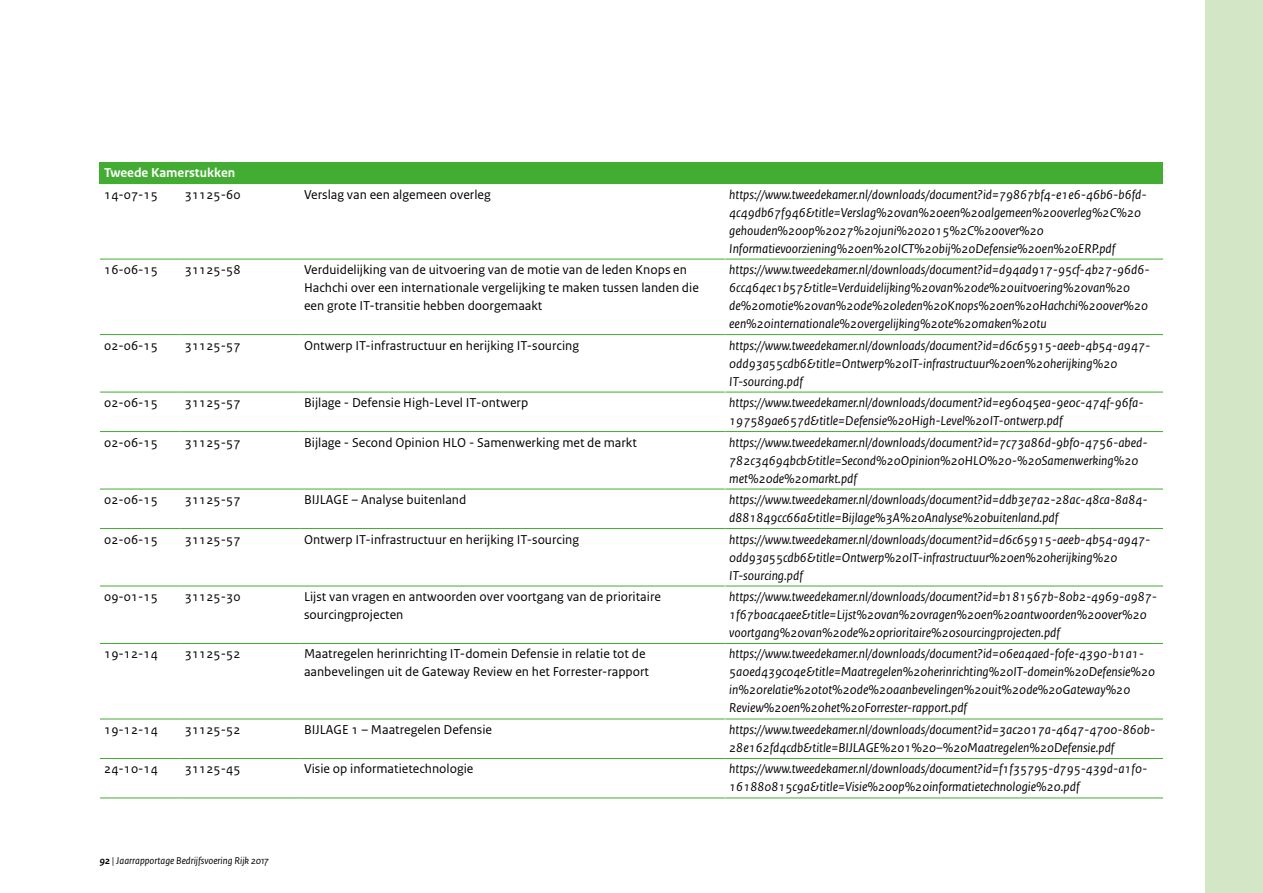
<style>
.page{position:relative;width:1263px;height:893px;background:#fff}
.page>*{position:absolute;margin:0;border:0;box-sizing:border-box;transform-origin:0 0}
.t1{font:italic 13.5px/18px "Rijksoverheid Sans Text";color:#000}
.t2{font:13.5px/18px "Rijksoverheid Sans Text";color:#000}
.t3{font:700 13.5px "Rijksoverheid Sans Text";color:#fff}
.t4{font:italic 10.5px "Rijksoverheid Sans Text";color:#000}
.s1{font-weight:700}
</style>
<div class="page">
<div style="left:1205px;top:0;width:58px;height:893px;background:#d3e6c5"></div>
<div style="left:100px;top:162px;width:1063px;height:22px;background:#43ac32"></div>
<hr style="left:100px;top:259px;width:81px;height:1px;background:#43ac32">
<hr style="left:181px;top:259px;width:119px;height:1px;background:#43ac32">
<hr style="left:300px;top:259px;width:425px;height:1px;background:#43ac32">
<hr style="left:725px;top:259px;width:438px;height:1px;background:#43ac32">
<hr style="left:100px;top:334px;width:81px;height:1px;background:#43ac32">
<hr style="left:181px;top:334px;width:119px;height:1px;background:#43ac32">
<hr style="left:300px;top:334px;width:425px;height:1px;background:#43ac32">
<hr style="left:725px;top:334px;width:438px;height:1px;background:#43ac32">
<hr style="left:100px;top:392px;width:81px;height:1px;background:#43ac32">
<hr style="left:181px;top:392px;width:119px;height:1px;background:#43ac32">
<hr style="left:300px;top:392px;width:425px;height:1px;background:#43ac32">
<hr style="left:725px;top:392px;width:438px;height:1px;background:#43ac32">
<hr style="left:100px;top:431px;width:81px;height:1px;background:#43ac32">
<hr style="left:181px;top:431px;width:119px;height:1px;background:#43ac32">
<hr style="left:300px;top:431px;width:425px;height:1px;background:#43ac32">
<hr style="left:725px;top:431px;width:438px;height:1px;background:#43ac32">
<hr style="left:100px;top:489px;width:81px;height:1px;background:#43ac32">
<hr style="left:181px;top:489px;width:119px;height:1px;background:#43ac32">
<hr style="left:300px;top:489px;width:425px;height:1px;background:#43ac32">
<hr style="left:725px;top:489px;width:438px;height:1px;background:#43ac32">
<hr style="left:100px;top:528px;width:81px;height:1px;background:#43ac32">
<hr style="left:181px;top:528px;width:119px;height:1px;background:#43ac32">
<hr style="left:300px;top:528px;width:425px;height:1px;background:#43ac32">
<hr style="left:725px;top:528px;width:438px;height:1px;background:#43ac32">
<hr style="left:100px;top:586px;width:81px;height:1px;background:#43ac32">
<hr style="left:181px;top:586px;width:119px;height:1px;background:#43ac32">
<hr style="left:300px;top:586px;width:425px;height:1px;background:#43ac32">
<hr style="left:725px;top:586px;width:438px;height:1px;background:#43ac32">
<hr style="left:100px;top:643px;width:81px;height:1px;background:#43ac32">
<hr style="left:181px;top:643px;width:119px;height:1px;background:#43ac32">
<hr style="left:300px;top:643px;width:425px;height:1px;background:#43ac32">
<hr style="left:725px;top:643px;width:438px;height:1px;background:#43ac32">
<hr style="left:100px;top:719px;width:81px;height:1px;background:#43ac32">
<hr style="left:181px;top:719px;width:119px;height:1px;background:#43ac32">
<hr style="left:300px;top:719px;width:425px;height:1px;background:#43ac32">
<hr style="left:725px;top:719px;width:438px;height:1px;background:#43ac32">
<hr style="left:100px;top:758px;width:81px;height:1px;background:#43ac32">
<hr style="left:181px;top:758px;width:119px;height:1px;background:#43ac32">
<hr style="left:300px;top:758px;width:425px;height:1px;background:#43ac32">
<hr style="left:725px;top:758px;width:438px;height:1px;background:#43ac32">
<hr style="left:100px;top:798px;width:81px;height:1px;background:#43ac32">
<hr style="left:181px;top:798px;width:119px;height:1px;background:#43ac32">
<hr style="left:300px;top:798px;width:425px;height:1px;background:#43ac32">
<hr style="left:725px;top:798px;width:438px;height:1px;background:#43ac32">
<hr style="left:725px;top:259px;width:1px;height:75px;background:#fff">
<hr style="left:725px;top:392px;width:1px;height:39px;background:#fff">
<hr style="left:725px;top:489px;width:1px;height:39px;background:#fff">
<hr style="left:725px;top:586px;width:1px;height:57px;background:#fff">
<hr style="left:725px;top:719px;width:1px;height:39px;background:#fff">
<p class="t3" style="left:104px;top:165px;width:133px">Tweede Kamerstukken</p>
<p class="t2" style="left:104px;top:185px;width:55px">14-07-15</p>
<p class="t2" style="left:185px;top:185px;width:57px">31125-60</p>
<p class="t2" style="left:304px;top:185px;width:188px">Verslag van een algemeen overleg</p>
<p class="t1" style="left:729px;top:186px;width:419px">https://www.tweedekamer.nl/downloads/document?id=79867bf4-e1e6-46b6-b6fd-4c49db67f946&amp;title=Verslag%20van%20een%20algemeen%20overleg%2C%20 gehouden%20op%2027%20juni%202015%2C%20over%20<br>Informatievoorziening%20en%20ICT%20bij%20Defensie%20en%20ERP.pdf</p>
<p class="t2" style="left:104px;top:261px;width:55px">16-06-15</p>
<p class="t2" style="left:185px;top:261px;width:57px">31125-58</p>
<p class="t2" style="left:304px;top:261px;width:396px">Verduidelijking van de uitvoering van de motie van de leden Knops en<br>Hachchi over een internationale vergelijking te maken tussen landen die een grote IT-transitie hebben doorgemaakt</p>
<p class="t1" style="left:729px;top:261px;width:422px">https://www.tweedekamer.nl/downloads/document?id=d94ad917-95cf-4b27-96d6- 6cc464ec1b57&amp;title=Verduidelijking%20van%20de%20uitvoering%20van%20 de%20motie%20van%20de%20leden%20Knops%20en%20Hachchi%20over%20 een%20internationale%20vergelijking%20te%20maken%20tu</p>
<p class="t2" style="left:104px;top:336px;width:55px">02-06-15</p>
<p class="t2" style="left:185px;top:336px;width:57px">31125-57</p>
<p class="t2" style="left:304px;top:336px;width:277px">Ontwerp IT-infrastructuur en herijking IT-sourcing</p>
<p class="t1" style="left:729px;top:336px;width:422px">https://www.tweedekamer.nl/downloads/document?id=d6c65915-aeeb-4b54-a947-<br>0dd93a55cdb6&amp;title=Ontwerp%20IT-infrastructuur%20en%20herijking%20<br>IT-sourcing.pdf</p>
<p class="t2" style="left:104px;top:394px;width:55px">02-06-15</p>
<p class="t2" style="left:185px;top:394px;width:57px">31125-57</p>
<p class="t2" style="left:304px;top:394px;width:226px">Bijlage - Defensie High-Level IT-ontwerp</p>
<p class="t1" style="left:729px;top:394px;width:416px">https://www.tweedekamer.nl/downloads/document?id=e96045ea-9e0c-474f-96fa-<br>197589ae657d&amp;title=Defensie%20High-Level%20IT-ontwerp.pdf</p>
<p class="t2" style="left:104px;top:433px;width:55px">02-06-15</p>
<p class="t2" style="left:185px;top:433px;width:57px">31125-57</p>
<p class="t2" style="left:304px;top:433px;width:334px">Bijlage - Second Opinion HLO - Samenwerking met de markt</p>
<p class="t1" style="left:729px;top:433px;width:420px">https://www.tweedekamer.nl/downloads/document?id=7c73a86d-9bf0-4756-abed-<br>782c34694bcb&amp;title=Second%20Opinion%20HLO%20-%20Samenwerking%20 met%20de%20markt.pdf</p>
<p class="t2" style="left:104px;top:491px;width:55px">02-06-15</p>
<p class="t2" style="left:185px;top:491px;width:57px">31125-57</p>
<p class="t2" style="left:304px;top:491px;width:164px">BIJLAGE – Analyse buitenland</p>
<p class="t1" style="left:729px;top:491px;width:420px">https://www.tweedekamer.nl/downloads/document?id=ddb3e7a2-28ac-48ca-8a84- d881849cc66a&amp;title=Bijlage%3A%20Analyse%20buitenland.pdf</p>
<p class="t2" style="left:104px;top:530px;width:55px">02-06-15</p>
<p class="t2" style="left:185px;top:530px;width:57px">31125-57</p>
<p class="t2" style="left:304px;top:530px;width:277px">Ontwerp IT-infrastructuur en herijking IT-sourcing</p>
<p class="t1" style="left:729px;top:530px;width:422px">https://www.tweedekamer.nl/downloads/document?id=d6c65915-aeeb-4b54-a947-<br>0dd93a55cdb6&amp;title=Ontwerp%20IT-infrastructuur%20en%20herijking%20<br>IT-sourcing.pdf</p>
<p class="t2" style="left:104px;top:588px;width:55px">09-01-15</p>
<p class="t2" style="left:185px;top:588px;width:57px">31125-30</p>
<p class="t2" style="left:304px;top:588px;width:358px">Lijst van vragen en antwoorden over voortgang van de prioritaire sourcingprojecten</p>
<p class="t1" style="left:729px;top:588px;width:429px">https://www.tweedekamer.nl/downloads/document?id=b181567b-80b2-4969-a987-<br>1f67b0ac4aee&amp;title=Lijst%20van%20vragen%20en%20antwoorden%20over%20 voortgang%20van%20de%20prioritaire%20sourcingprojecten.pdf</p>
<p class="t2" style="left:104px;top:645px;width:55px">19-12-14</p>
<p class="t2" style="left:185px;top:645px;width:57px">31125-52</p>
<p class="t2" style="left:304px;top:645px;width:346px">Maatregelen herinrichting IT-domein Defensie in relatie tot de aanbevelingen uit de Gateway Review en het Forrester-rapport</p>
<p class="t1" style="left:729px;top:645px;width:427px">https://www.tweedekamer.nl/downloads/document?id=06ea4aed-f0fe-4390-b1a1- 5a0ed439c04e&amp;title=Maatregelen%20herinrichting%20IT-domein%20Defensie%20 in%20relatie%20tot%20de%20aanbevelingen%20uit%20de%20Gateway%20<br>Review%20en%20het%20Forrester-rapport.pdf</p>
<p class="t2" style="left:104px;top:721px;width:55px">19-12-14</p>
<p class="t2" style="left:185px;top:721px;width:57px">31125-52</p>
<p class="t2" style="left:304px;top:721px;width:190px">BIJLAGE 1 – Maatregelen Defensie</p>
<p class="t1" style="left:729px;top:721px;width:427px">https://www.tweedekamer.nl/downloads/document?id=3ac2017a-4647-4700-860b-<br>28e162fd4cdb&amp;title=BIJLAGE%201%20–%20Maatregelen%20Defensie.pdf</p>
<p class="t2" style="left:104px;top:760px;width:55px">24-10-14</p>
<p class="t2" style="left:185px;top:760px;width:57px">31125-45</p>
<p class="t2" style="left:304px;top:760px;width:171px">Visie op informatietechnologie</p>
<p class="t1" style="left:729px;top:760px;width:419px">https://www.tweedekamer.nl/downloads/document?id=f1f35795-d795-439d-a1f0-<br>161880815c9a&amp;title=Visie%20op%20informatietechnologie%20.pdf</p>
<p class="t4" style="left:100px;top:855px;width:170px"><span class="s1">92</span> | Jaarrapportage Bedrijfsvoering Rijk 2017</p>
</div>
